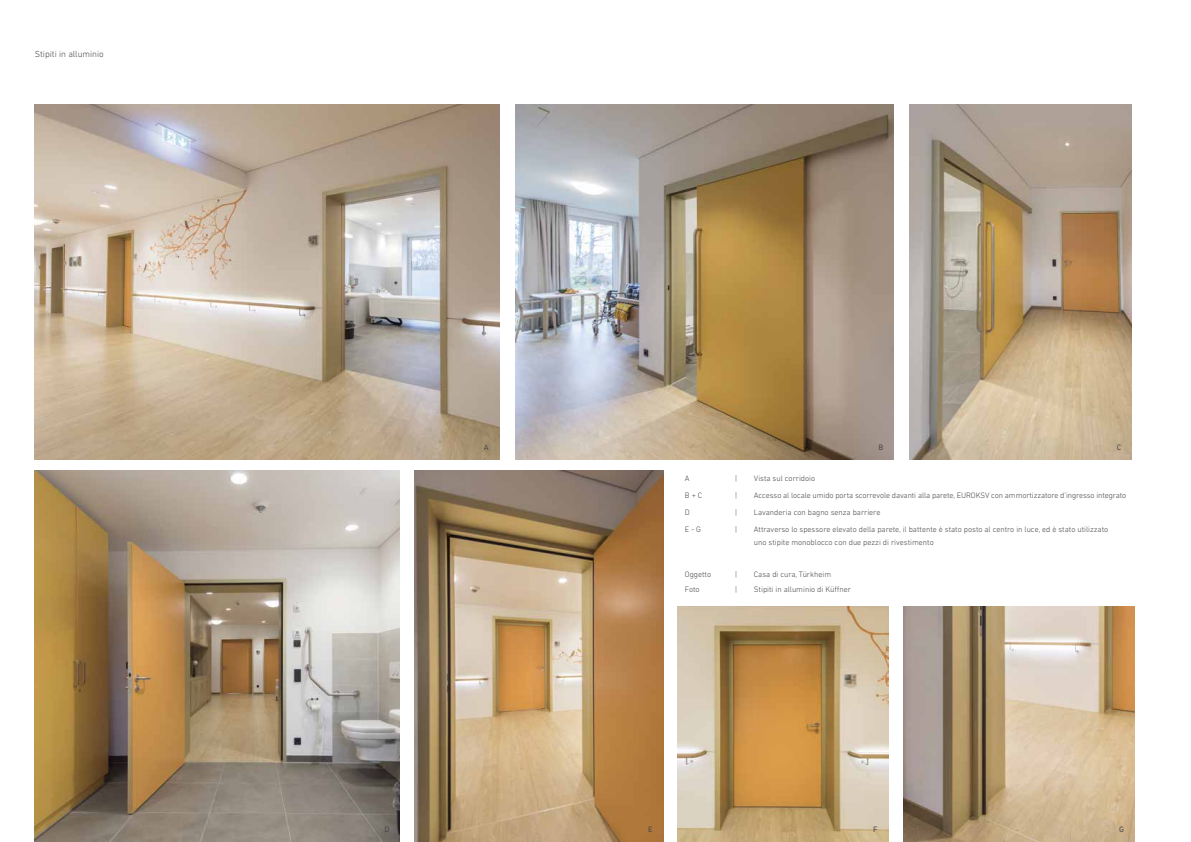
<style>
.page{position:relative;width:1191px;height:842px;background:#fff}
.page>*{position:absolute;margin:0;border:0;box-sizing:border-box;transform-origin:0 0}
.t1{font:300 9px "DIN Next LT Pro";color:#484848}
.t2{font:300 8px/13px "DIN Next LT Pro";color:#484848}
.t3{font:8px "DIN Next LT Pro";color:#484848}
</style>
<div class="page">
<img style="left:515px;top:105px;width:378px;height:354px">
<img style="left:34px;top:105px;width:465px;height:354px">
<img style="left:909px;top:105px;width:222px;height:354px">
<img style="left:34px;top:471px;width:366px;height:371px">
<img style="left:415px;top:471px;width:248px;height:371px">
<img style="left:903px;top:607px;width:231px;height:235px">
<img style="left:678px;top:607px;width:210px;height:235px">
<p class="t1" style="left:35px;top:48px;width:71px">Stipiti in alluminio</p>
<p class="t3" style="left:484px;top:442px;width:6px">A</p>
<p class="t3" style="left:878px;top:442px;width:6px">B</p>
<p class="t3" style="left:1116px;top:442px;width:6px">C</p>
<p class="t2" style="left:685px;top:471px;width:6px">A</p>
<p class="t2" style="left:735px;top:471px;width:3px">|</p>
<p class="t2" style="left:754px;top:471px;width:63px">Vista sul corridoio</p>
<p class="t2" style="left:685px;top:488px;width:19px">B + C</p>
<p class="t2" style="left:735px;top:488px;width:3px">|</p>
<p class="t2" style="left:754px;top:488px;width:374px">Accesso al locale umido porta scorrevole davanti alla parete, EUROKSV con ammortizzatore d’ingresso integrato</p>
<p class="t2" style="left:685px;top:505px;width:6px">D</p>
<p class="t2" style="left:735px;top:505px;width:3px">|</p>
<p class="t2" style="left:754px;top:505px;width:128px">Lavanderia con bagno senza barriere</p>
<p class="t2" style="left:685px;top:522px;width:18px">E - G</p>
<p class="t2" style="left:735px;top:522px;width:3px">|</p>
<p class="t2" style="left:754px;top:522px;width:356px">Attraverso lo spessore elevato della parete, il battente è stato posto al centro in luce, ed è stato utilizzato uno stipite monoblocco con due pezzi di rivestimento</p>
<p class="t2" style="left:685px;top:568px;width:28px">Oggetto</p>
<p class="t2" style="left:735px;top:568px;width:3px">|</p>
<p class="t2" style="left:754px;top:568px;width:79px">Casa di cura, Türkheim</p>
<p class="t2" style="left:685px;top:582px;width:16px">Foto</p>
<p class="t2" style="left:735px;top:582px;width:3px">|</p>
<p class="t2" style="left:754px;top:582px;width:99px">Stipiti in alluminio di Küffner</p>
<p class="t3" style="left:384px;top:825px;width:6px">D</p>
<p class="t3" style="left:648px;top:825px;width:6px">E</p>
<p class="t3" style="left:873px;top:825px;width:6px">F</p>
<p class="t3" style="left:1119px;top:825px;width:6px">G</p>
</div>
